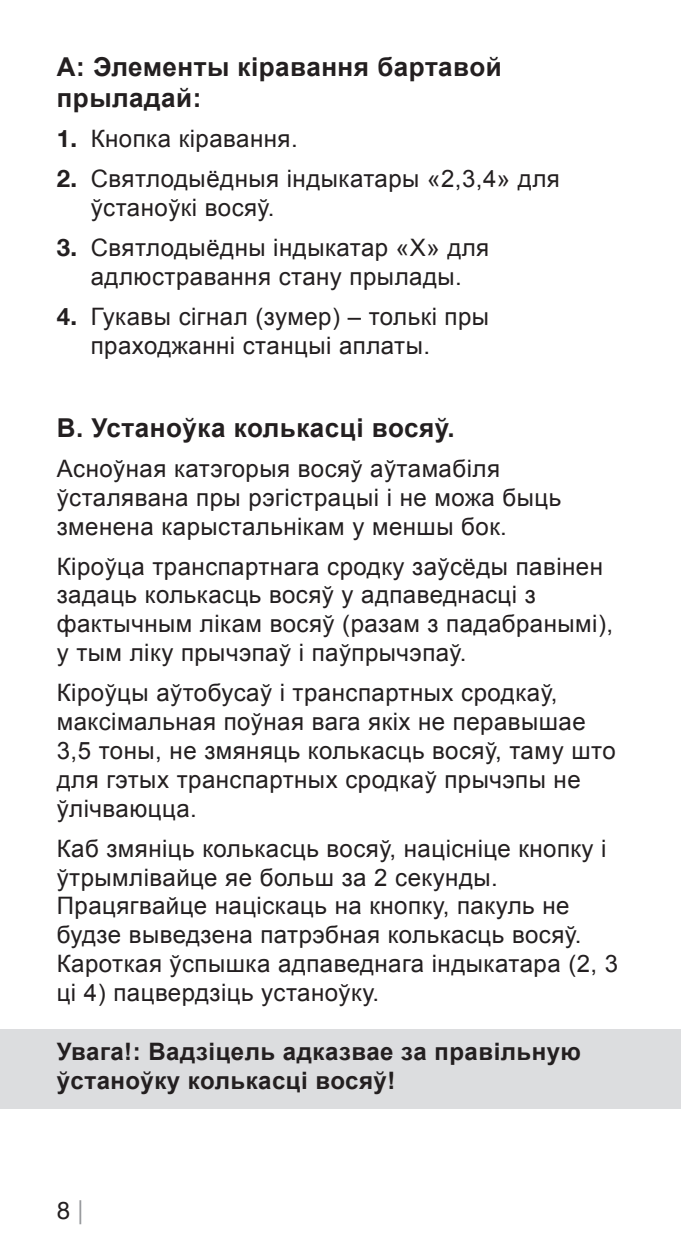
<style>
.page{position:relative;width:681px;height:1248px;background:#fff}
.page>*{position:absolute;margin:0;border:0;box-sizing:border-box;transform-origin:0 0}
.t1{font:700 26px/31.2px "Arial";letter-spacing:.02em;color:#231f20}
.t2{font:24px/28.8px "Arial";letter-spacing:.02em;color:#231f20}
.t3{font:700 24px/28.8px "Arial";letter-spacing:.02em;color:#231f20}
.t4{font:24px "Helvetica Neue";color:#231f20}
.s1{font-family:"Helvetica Neue";font-weight:700}
.s2{font-family:"Helvetica Neue CE";color:#939598}
</style>
<div class="page">
<div style="left:0;top:1029px;width:680px;height:79px;background:#dcdddf"></div>
<p class="t1" style="left:57px;top:52px;width:446px">A: Элементы кіравання бартавой прыладай:</p>
<p class="t2" style="left:57px;top:124px;width:242px"><span class="s1">1.</span> Кнопка кіравання.</p>
<p class="t2" style="left:91px;top:165px;width:470px;text-indent:-34px"><span class="s1">2.</span> Святлодыёдныя індыкатары «2,3,4» для ўстаноўкi восяў.</p>
<p class="t2" style="left:57px;top:233px;width:434px;text-align:center"><span class="s1">3.</span> Святлодыёдны індыкатар «X» для адлюстравання стану прылады.</p>
<p class="t2" style="left:91px;top:302px;width:400px;text-indent:-34px"><span class="s1">4.</span> Гукавы сiгнал (зумер) – толькі пры праходжанні станцыі аплаты.</p>
<p class="t1" style="left:57px;top:413px;width:399px">B. Устаноўка колькасці восяў.</p>
<p class="t2" style="left:57px;top:454px;width:506px">Асноўная катэгорыя восяў аўтамабіля ўсталявана пры рэгістрацыі і не можа быць зменена карыстальнікам у меншы бок.</p>
<p class="t2" style="left:57px;top:552px;width:557px">Кiроўца транспартнага сродку заўсёды павінен задаць колькасць восяў у адпаведнасці з фактычным лікам восяў (разам з падабранымi), у тым ліку прычэпаў і паўпрычэпаў.</p>
<p class="t2" style="left:57px;top:678px;width:560px">Кiроўцы аўтобусаў i транспартных сродкаў, максiмальная поўная вага якiх не перавышае 3,5 тоны, не змяняць колькасць восяў, таму што для гэтых транспартных сродкаў прычэпы не ўлiчваюцца.</p>
<p class="t2" style="left:57px;top:834px;width:563px">Каб змяніць колькасць восяў, націсніце кнопкy і ўтрымлівайце яе больш за 2 секунды.<br>Працягвайце націскаць на кнопку, пакуль не будзе выведзена патрэбная колькасць восяў.<br>Кароткая ўспышка адпаведнага iндыкатара (2, 3 ці 4) пацвердзіць устаноўку.</p>
<p class="t3" style="left:57px;top:1038px;width:525px">Увага!: Вадзіцель адказвае за правільную ўстаноўку колькасцi восяў!</p>
<p class="t4" style="left:57px;top:1196px;width:28px">8 <span class="s2">|</span></p>
</div>
